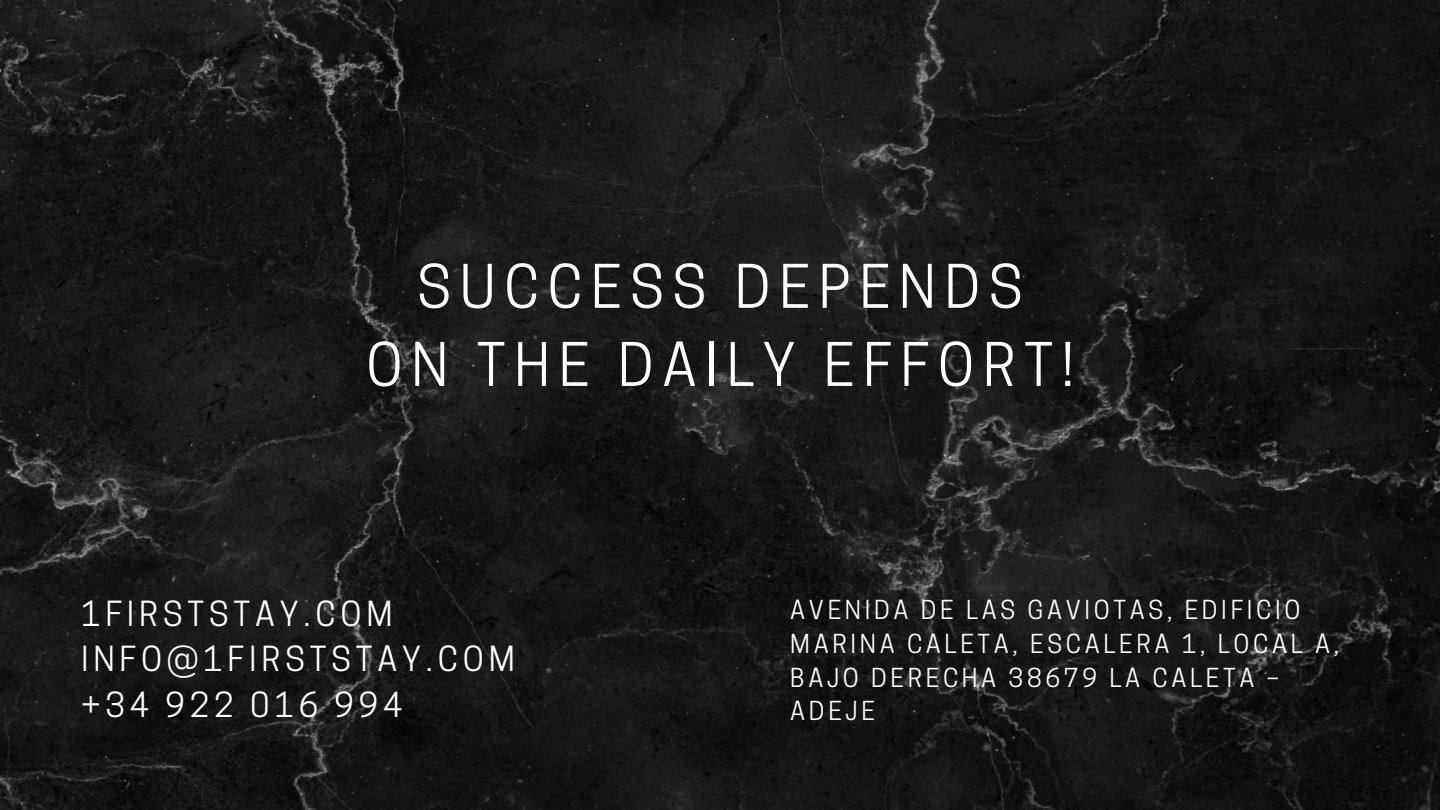
<style>
.page{position:relative;width:1440px;height:810px;background:#fff}
.page>*{position:absolute;margin:0;border:0;box-sizing:border-box;transform-origin:0 0}
.t1{font:56.4px "Cooper Hewitt";letter-spacing:.15em;color:#fff}
.t2{font:32.5px "Cooper Hewitt";letter-spacing:.15em;color:#fff}
.t3{font:24.6px/33.7px "Cooper Hewitt";letter-spacing:.15em;color:#fff}
</style>
<div class="page">
<img style="left:0;top:0;width:1440px;height:810px">
<p class="t1" style="left:417px;top:266px;width:607px">SUCCESS DEPENDS</p>
<p class="t1" style="left:366px;top:344px;width:709px">ON THE DAILY EFFORT!</p>
<p class="t2" style="left:81px;top:601px;width:313px">1FIRSTSTAY.COM</p>
<p class="t2" style="left:81px;top:647px;width:435px">INFO@1FIRSTSTAY.COM</p>
<p class="t2" style="left:81px;top:692px;width:323px">+34 922 016 994</p>
<p class="t3" style="left:790px;top:596px;width:550px">AVENIDA DE LAS GAVIOTAS, EDIFICIO<br>MARINA CALETA, ESCALERA 1, LOCAL A,<br>BAJO DERECHA 38679 LA CALETA –<br>ADEJE</p>
</div>
